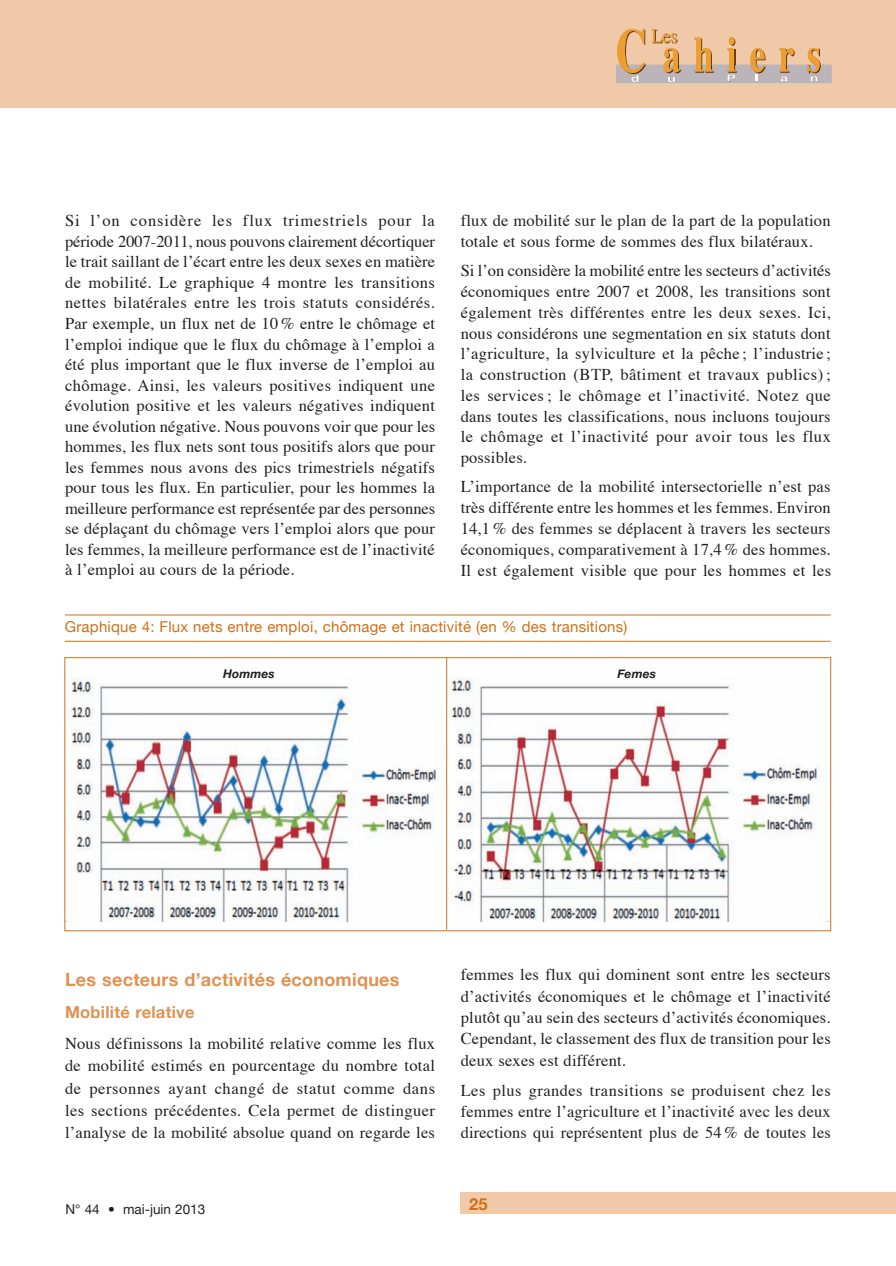
<style>
.page{position:relative;width:896px;height:1266px;background:#fff}
.page>*{position:absolute;margin:0;border:0;box-sizing:border-box;transform-origin:0 0}
.t1{font:700 18px "Helvetica Neue";letter-spacing:.015em;color:#dc9353}
.t2{font:16.5px/20.5px "Times";letter-spacing:.01em;color:#231f20}
.t3{font:700 16.5px "Helvetica Neue";letter-spacing:.015em;color:#dc9353}
.t4{font:700 16.5px "Helvetica Neue";color:#ce7018}
.t5{font:15px "Helvetica Neue";letter-spacing:.015em;color:#ce7018}
.t6{font:13.5px "Helvetica Neue";color:#231f20}
.t7{font:italic 700 12px "Helvetica Neue";letter-spacing:.015em;color:#231f20}
</style>
<div class="page">
<hr style="left:0;top:0;width:1px;height:108px;background:#f0caa8">
<div style="left:460px;top:1192px;width:435px;height:21px;background:#f0caa8"></div>
<div style="left:1px;top:0;width:894px;height:108px;background:#f0caa8"></div>
<svg style="left:616px;top:29px;width:215px;height:54px"></svg>
<hr style="left:65px;top:614px;width:765px;height:1px;background:#ce7018">
<hr style="left:65px;top:641px;width:765px;height:1px;background:#ce7018">
<img style="left:67px;top:666px;width:752px;height:255px">
<hr style="left:446px;top:657px;width:1px;height:272px;background:#ce7018">
<p class="t2" style="left:65px;top:209px;width:372px">Si l’on considère les flux trimestriels pour la période 2007-2011, nous pouvons clairement décortiquer le trait saillant de l’écart entre les deux sexes en matière de mobilité. Le graphique 4 montre les transitions nettes bilatérales entre les trois statuts considérés.<br>Par exemple, un flux net de 10 % entre le chômage et l’emploi indique que le flux du chômage à l’emploi a été plus important que le flux inverse de l’emploi au chômage. Ainsi, les valeurs positives indiquent une évolution positive et les valeurs négatives indiquent une évolution négative. Nous pouvons voir que pour les hommes, les flux nets sont tous positifs alors que pour les femmes nous avons des pics trimestriels négatifs pour tous les flux. En particulier, pour les hommes la meilleure performance est représentée par des personnes se déplaçant du chômage vers l’emploi alors que pour les femmes, la meilleure performance est de l’inactivité à l’emploi au cours de la période.</p>
<p class="t2" style="left:460px;top:209px;width:371px">flux de mobilité sur le plan de la part de la population totale et sous forme de sommes des flux bilatéraux.</p>
<p class="t2" style="left:460px;top:259px;width:372px;text-align:justify">Si l’on considère la mobilité entre les secteurs d’activités économiques entre 2007 et 2008, les transitions sont également très différentes entre les deux sexes. Ici, nous considérons une segmentation en six statuts dont l’agriculture, la sylviculture et la pêche ; l’industrie ; la construction (BTP, bâtiment et travaux publics) ; les services; le chômage et l’inactivité. Notez que dans toutes les classifications, nous incluons toujours le chômage et l’inactivité pour avoir tous les flux possibles.</p>
<p class="t2" style="left:460px;top:475px;width:372px">L’importance de la mobilité intersectorielle n’est pas très différente entre les hommes et les femmes. Environ 14,1 % des femmes se déplacent à travers les secteurs économiques, comparativement à 17,4 % des hommes.<br>Il est également visible que pour les hommes et les</p>
<p class="t5" style="left:65px;top:618px;width:564px">Graphique 4: Flux nets entre emploi, chômage et inactivité (en % des transitions)</p>
<p class="t7" style="left:223px;top:666px;width:53px">Hommes</p>
<p class="t7" style="left:617px;top:666px;width:40px">Femes</p>
<p class="t1" style="left:65px;top:968px;width:336px">Les secteurs d’activités économiques</p>
<p class="t3" style="left:65px;top:1002px;width:131px">Mobilité relative</p>
<p class="t2" style="left:65px;top:1031px;width:371px;line-height:22.2px;text-align:justify">Nous définissons la mobilité relative comme les flux de mobilité estimés en pourcentage du nombre total de personnes ayant changé de statut comme dans les sections précédentes. Cela permet de distinguer l’analyse de la mobilité absolue quand on regarde les</p>
<p class="t2" style="left:460px;top:962px;width:371px;line-height:21.3px">femmes les flux qui dominent sont entre les secteurs d’activités économiques et le chômage et l’inactivité plutôt qu’au sein des secteurs d’activités économiques.<br>Cependant, le classement des flux de transition pour les deux sexes est différent.</p>
<p class="t2" style="left:460px;top:1077px;width:371px;line-height:21.3px;text-align:justify">Les plus grandes transitions se produisent chez les femmes entre l’agriculture et l’inactivité avec les deux directions qui représentent plus de 54 % de toutes les</p>
<p class="t6" style="left:65px;top:1200px;width:141px">N° 44 • mai-juin 2013</p>
<p class="t4" style="left:469px;top:1194px;width:20px">25</p>
</div>
